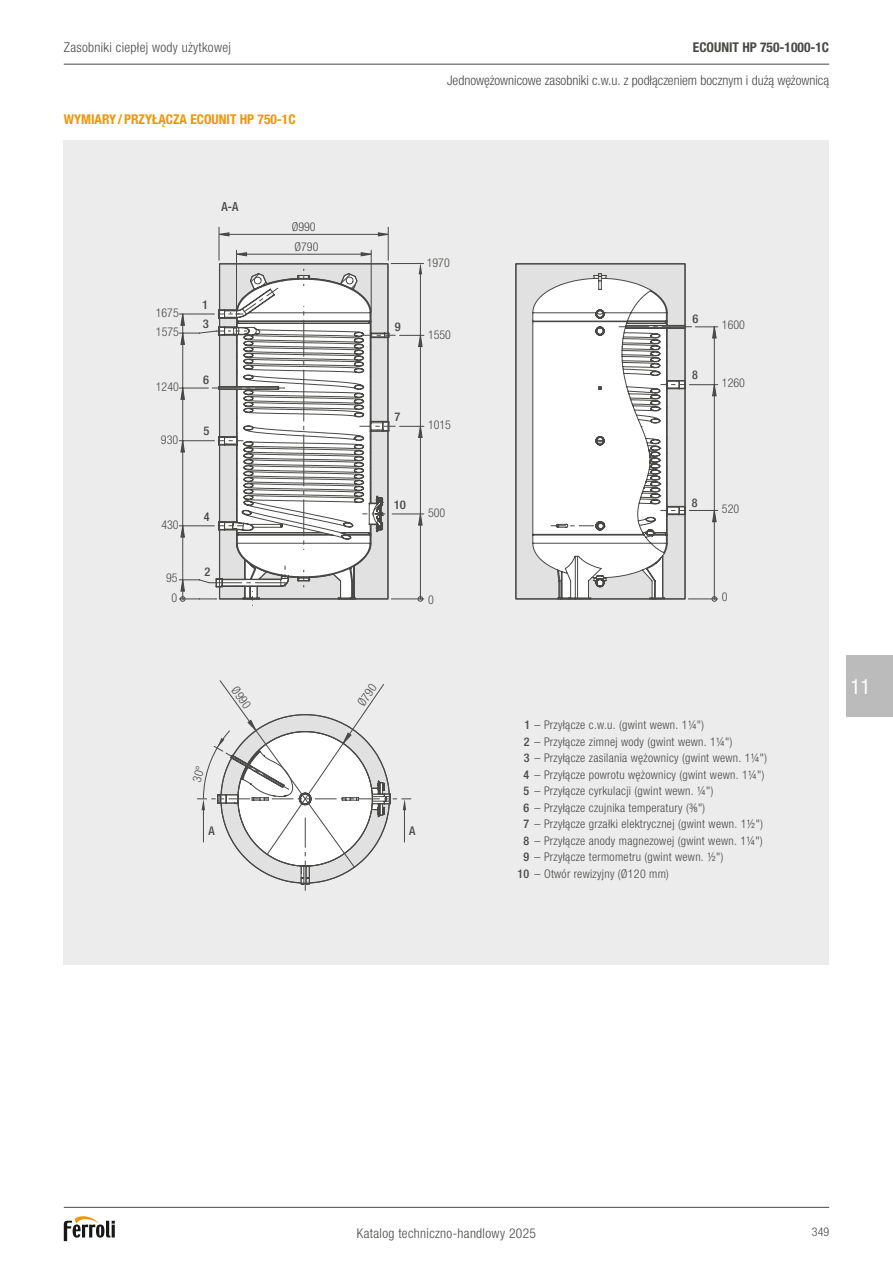
<style>
.page{position:relative;width:893px;height:1263px;background:#fff}
.page>*{position:absolute;margin:0;border:0;box-sizing:border-box;transform-origin:0 0}
.t1{font:condensed 21px "Helvetica Neue LTW1 G";color:#fff}
.t2{font:300 condensed 13.5px "Helvetica Neue LTW1 G";color:#484846}
.t3{font:300 condensed 13.5px "Helvetica Neue LTW1 G";letter-spacing:.025em;color:#484846}
.t4{font:700 condensed 13.5px "Helvetica Neue LTW1 G";color:#f39507}
.t5{font:700 condensed 13.5px "Helvetica Neue LTW1 G";color:#484846}
.t6{font:500 condensed 12.6px "Helvetica Neue LTW1 G";color:#484846;scale:.96 1}
.t7{font:300 condensed 12.15px "Helvetica Neue LTW1 G";color:#484846}
.t8{font:300 condensed 12px "Helvetica Neue LTW1 G";letter-spacing:.025em;color:#484846}
.t9{font:500 condensed 12px "Helvetica Neue LTW1 G";color:#484846}
.t10{font:500 condensed 12px "Helvetica Neue LTW1 G";color:#484846;scale:1.07 1}
.t11{font:500 condensed 12px "Helvetica Neue LTW1 G";color:#484846;scale:1.04 1}
.t12{font:500 condensed 12px "Helvetica Neue LTW1 G";color:#484846;scale:1.05 1}
.t13{font:500 condensed 12px "Helvetica Neue LTW1 G";color:#484846;scale:1.06 1}
.s1{font-weight:500}
</style>
<div class="page">
<hr style="left:64px;top:1207px;width:765px;height:1px;background:#484846">
<svg style="left:64px;top:1216px;width:51px;height:25px"></svg>
<hr style="left:64px;top:64px;width:765px;height:1px;background:#484846">
<div style="left:846px;top:656px;width:47px;height:61px;background:#bbb"></div>
<div style="left:64px;top:140px;width:765px;height:825px;background:#ececec"></div>
<hr style="left:220px;top:599px;width:168px;height:1px;background:#484846">
<hr style="left:219px;top:264px;width:1px;height:335px;background:#484846">
<hr style="left:220px;top:264px;width:168px;height:1px;background:#484846">
<hr style="left:388px;top:264px;width:1px;height:335px;background:#484846">
<hr style="left:516px;top:599px;width:169px;height:1px;background:#484846">
<hr style="left:516px;top:264px;width:169px;height:1px;background:#484846">
<hr style="left:685px;top:264px;width:1px;height:335px;background:#484846">
<svg style="left:179px;top:265px;width:539px;height:334px"></svg>
<svg style="left:180px;top:525px;width:1px;height:12px"></svg>
<svg style="left:181px;top:314px;width:535px;height:277px"></svg>
<hr style="left:391px;top:263px;width:33px;height:1px;background:#484846">
<svg style="left:419px;top:264px;width:3px;height:10px"></svg>
<svg style="left:220px;top:232px;width:168px;height:24px"></svg>
<hr style="left:236px;top:250px;width:1px;height:59px;background:#484846">
<hr style="left:226px;top:234px;width:154px;height:1px;background:#484846">
<hr style="left:241px;top:254px;width:124px;height:1px;background:#484846">
<hr style="left:371px;top:250px;width:1px;height:62px;background:#484846">
<hr style="left:388px;top:227px;width:1px;height:33px;background:#484846">
<hr style="left:219px;top:227px;width:1px;height:33px;background:#484846">
<svg style="left:197px;top:680px;width:214px;height:211px"></svg>
<p class="t3" style="left:64px;top:40px;width:169px">Zasobniki ciepłej wody użytkowej</p>
<p class="t4" style="left:64px;top:112px;width:233px">WYMIARY/PRZYŁĄCZA ECOUNIT HP 750-1C</p>
<p class="t6" style="left:222px;top:199px;width:19px">A-A</p>
<p class="t7" style="left:156px;top:306px;width:25px">1675</p>
<p class="t7" style="left:156px;top:324px;width:25px">1575</p>
<p class="t7" style="left:156px;top:380px;width:25px">1240</p>
<p class="t7" style="left:161px;top:433px;width:19px">930</p>
<p class="t13" style="left:202px;top:297px;width:7px">1</p>
<p class="t12" style="left:203px;top:316px;width:7px">3</p>
<p class="t9" style="left:203px;top:372px;width:7px">6</p>
<p class="t11" style="left:203px;top:424px;width:7px">5</p>
<p class="t7" style="left:161px;top:518px;width:19px">430</p>
<p class="t7" style="left:166px;top:571px;width:13px">95</p>
<p class="t7" style="left:172px;top:591px;width:7px">0</p>
<p class="t9" style="left:204px;top:510px;width:7px">4</p>
<p class="t9" style="left:204px;top:564px;width:7px">2</p>
<p class="t7" style="left:292px;top:220px;width:25px">Ø990</p>
<p class="t7" style="left:294px;top:240px;width:25px">Ø790</p>
<p class="t5" style="left:693px;top:39px;width:138px">ECOUNIT HP 750-1000-1C</p>
<p class="t2" style="left:447px;top:72px;width:384px">Jednowężownicowe zasobniki c.w.u. z podłączeniem bocznym i dużą wężownicą</p>
<p class="t9" style="left:395px;top:319px;width:7px">9</p>
<p class="t7" style="left:427px;top:256px;width:25px">1970</p>
<p class="t7" style="left:428px;top:327px;width:25px">1550</p>
<p class="t9" style="left:394px;top:410px;width:7px">7</p>
<p class="t7" style="left:428px;top:417px;width:25px">1015</p>
<p class="t10" style="left:394px;top:498px;width:13px">10</p>
<p class="t7" style="left:428px;top:506px;width:19px">500</p>
<p class="t7" style="left:428px;top:592px;width:7px">0</p>
<p class="t9" style="left:692px;top:311px;width:7px">6</p>
<p class="t9" style="left:692px;top:368px;width:7px">8</p>
<p class="t7" style="left:722px;top:318px;width:25px">1600</p>
<p class="t7" style="left:722px;top:376px;width:25px">1260</p>
<p class="t9" style="left:692px;top:495px;width:7px">8</p>
<p class="t7" style="left:722px;top:501px;width:19px">520</p>
<p class="t7" style="left:722px;top:590px;width:7px">0</p>
<p class="t7" style="left:240px;top:684px;width:25px;rotate:54deg">Ø990</p>
<p class="t7" style="left:355px;top:701px;width:25px;rotate:-56deg">Ø790</p>
<p class="t9" style="left:209px;top:824px;width:8px">A</p>
<p class="t9" style="left:409px;top:824px;width:8px">A</p>
<p class="t8" style="left:525px;top:718px;width:181px"><span class="s1">1</span> – Przyłącze c.w.u. (gwint wewn. 1¼")</p>
<p class="t8" style="left:524px;top:735px;width:210px"><span class="s1">2</span> – Przyłącze zimnej wody (gwint wewn. 1¼")</p>
<p class="t8" style="left:524px;top:751px;width:245px"><span class="s1">3</span> – Przyłącze zasilania wężownicy (gwint wewn. 1¼")</p>
<p class="t8" style="left:523px;top:768px;width:242px"><span class="s1">4</span> – Przyłącze powrotu wężownicy (gwint wewn. 1¼")</p>
<p class="t8" style="left:523px;top:784px;width:191px"><span class="s1">5</span> – Przyłącze cyrkulacji (gwint wewn. ¼")</p>
<p class="t8" style="left:523px;top:801px;width:183px"><span class="s1">6</span> – Przyłącze czujnika temperatury (3/8 ")</p>
<p class="t8" style="left:523px;top:817px;width:241px"><span class="s1">7</span> – Przyłącze grzałki elektrycznej (gwint wewn. 1½")</p>
<p class="t8" style="left:523px;top:834px;width:241px"><span class="s1">8</span> – Przyłącze anody magnezowej (gwint wewn. 1¼")</p>
<p class="t8" style="left:523px;top:850px;width:202px"><span class="s1">9</span> – Przyłącze termometru (gwint wewn. ½")</p>
<p class="t8" style="left:518px;top:867px;width:153px"><span class="s1">10</span> – Otwór rewizyjny (Ø120 mm)</p>
<h1 class="t1" style="left:850px;top:674px;width:22px">11</h1>
<p class="t3" style="left:357px;top:1225px;width:181px">Katalog techniczno-handlowy 2025</p>
<p class="t8" style="left:812px;top:1225px;width:19px">349</p>
</div>
